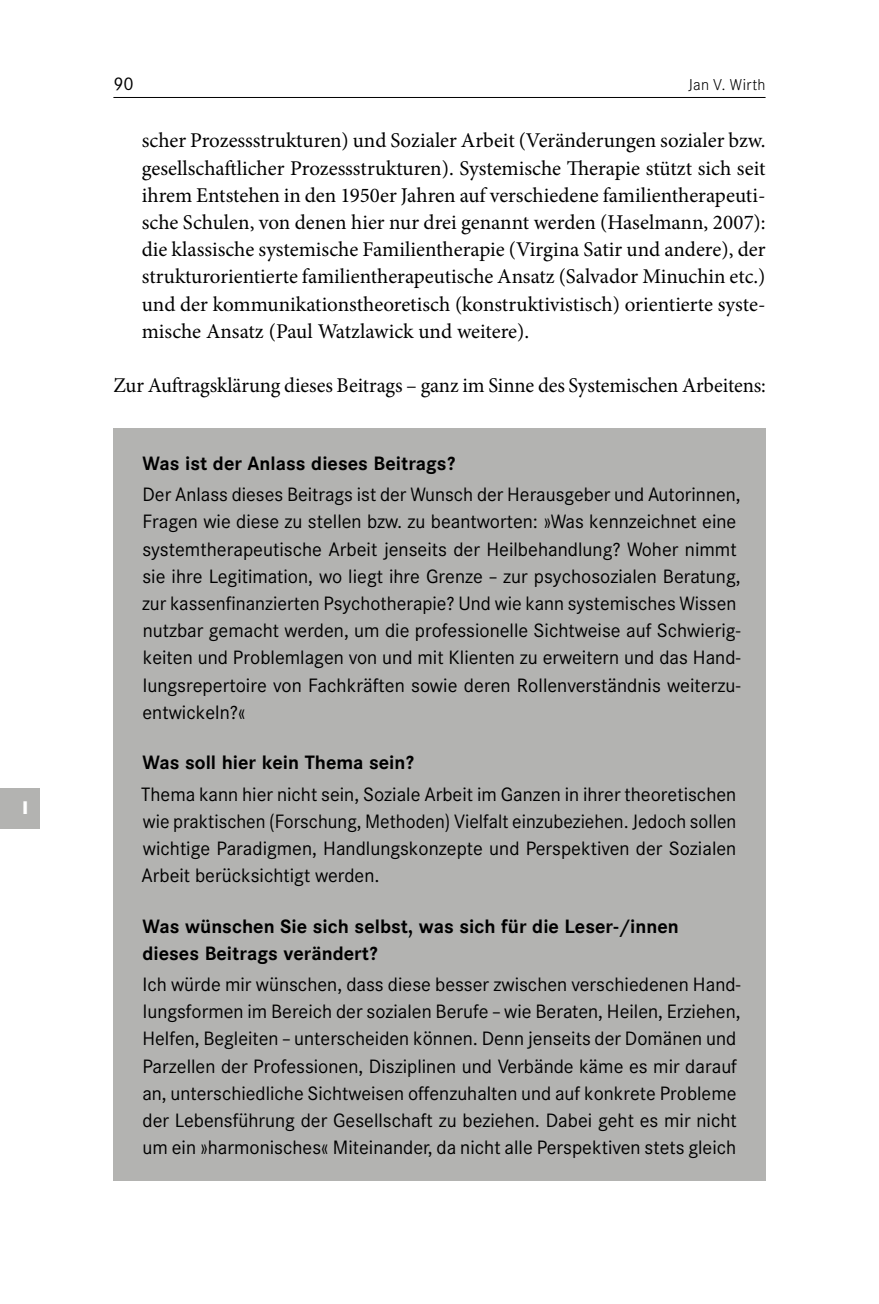
<style>
.page{position:relative;width:879px;height:1304px;background:#fff}
.page>*{position:absolute;margin:0;border:0;box-sizing:border-box;transform-origin:0 0}
._20_Text_ohne_Einzug{font:21px/27.2px "Minion Pro";letter-spacing:-.005em;color:#000;text-align:justify}
._70_ZS_Hinterlegung{font:19px/27.2px "Corporate S";color:#000}
._79_ZS_Hinterlegung{font:700 19px/27.2px "Corporate S";color:#000}
.t1{font:18px "Corporate S";color:#000}
.t2{font:800 18px "Corporate S";color:#fff}
.t3{font:300 15.6px "Corporate S";letter-spacing:.02em;color:#000}
</style>
<div class="page">
<hr style="left:113px;top:97px;width:652px;height:1px;background:#000">
<div style="left:0;top:788px;width:40px;height:40px;background:#b3b3b1"></div>
<div style="left:113px;top:429px;width:652px;height:61px;background:#b3b3b1"></div>
<div style="left:113px;top:459px;width:652px;height:286px;background:#b3b3b1"></div>
<div style="left:113px;top:728px;width:652px;height:61px;background:#b3b3b1"></div>
<div style="left:113px;top:758px;width:652px;height:150px;background:#b3b3b1"></div>
<div style="left:113px;top:891px;width:652px;height:89px;background:#b3b3b1"></div>
<div style="left:113px;top:949px;width:652px;height:232px;background:#b3b3b1"></div>
<p class="t2" style="left:22px;top:797px;width:8px">I</p>
<p class="t1" style="left:113px;top:73px;width:22px">90</p>
<p class="t3" style="left:688px;top:76px;width:79px">Jan V. Wirth</p>
<p class="_20_Text_ohne_Einzug" style="left:142px;top:127px;width:625px">scher Prozessstrukturen) und Sozialer Arbeit (Veränderungen sozialer bzw. gesellschaftlicher Prozessstrukturen). Systemische Therapie stützt sich seit ihrem Entstehen in den 1950er Jahren auf verschiedene familientherapeuti&shy;sche Schulen, von denen hier nur drei genannt werden (Haselmann, 2007): die klassische systemische Familientherapie (Virgina Satir und andere), der strukturorientierte familientherapeutische Ansatz (Salvador Minuchin etc.) und der kommunikationstheoretisch (konstruktivistisch) orientierte syste&shy;mische Ansatz (Paul Watzlawick und weitere).</p>
<p class="_20_Text_ohne_Einzug" style="left:114px;top:372px;width:654px">Zur Auftragsklärung dieses Beitrags – ganz im Sinne des Systemischen Arbeitens:</p>
<p class="_79_ZS_Hinterlegung" style="left:143px;top:450px;width:314px">Was ist der Anlass dieses Beitrags?</p>
<p class="_70_ZS_Hinterlegung" style="left:142px;top:481px;width:600px">Der Anlass dieses Beitrags ist der Wunsch der Herausgeber und Autorinnen, Fragen wie diese zu stellen bzw. zu beantworten: »Was kennzeichnet eine systemtherapeutische Arbeit jenseits der Heilbehandlung? Woher nimmt sie ihre Legitimation, wo liegt ihre Grenze – zur psychosozialen Beratung, zur kassenfinanzierten Psychotherapie? Und wie kann systemisches Wissen nutzbar gemacht werden, um die professionelle Sichtweise auf Schwierig&shy;keiten und Problemlagen von und mit Klienten zu erweitern und das Hand&shy;lungsrepertoire von Fachkräften sowie deren Rollenverständnis weiterzu&shy;entwickeln?«</p>
<p class="_79_ZS_Hinterlegung" style="left:143px;top:749px;width:273px">Was soll hier kein Thema sein?</p>
<p class="_70_ZS_Hinterlegung" style="left:141px;top:780px;width:597px;text-align:justify">Thema kann hier nicht sein, Soziale Arbeit im Ganzen in ihrer theoretischen wie praktischen (Forschung, Methoden) Vielfalt einzubeziehen. Jedoch sollen wichtige Paradigmen, Handlungskonzepte und Perspektiven der Sozialen Arbeit berücksichtigt werden.</p>
<p class="_79_ZS_Hinterlegung" style="left:142px;top:913px;width:538px">Was wünschen Sie sich selbst, was sich für die Leser-/innen dieses Beitrags verändert?</p>
<p class="_70_ZS_Hinterlegung" style="left:142px;top:971px;width:600px">Ich würde mir wünschen, dass diese besser zwischen verschiedenen Hand&shy;lungsformen im Bereich der sozialen Berufe – wie Beraten, Heilen, Erziehen, Helfen, Begleiten – unterscheiden können. Denn jenseits der Domänen und Parzellen der Professionen, Disziplinen und Verbände käme es mir darauf an, unterschiedliche Sichtweisen offenzuhalten und auf konkrete Probleme der Lebensführung der Gesellschaft zu beziehen. Dabei geht es mir nicht um ein »harmonisches« Miteinander, da nicht alle Perspektiven stets gleich</p>
</div>
